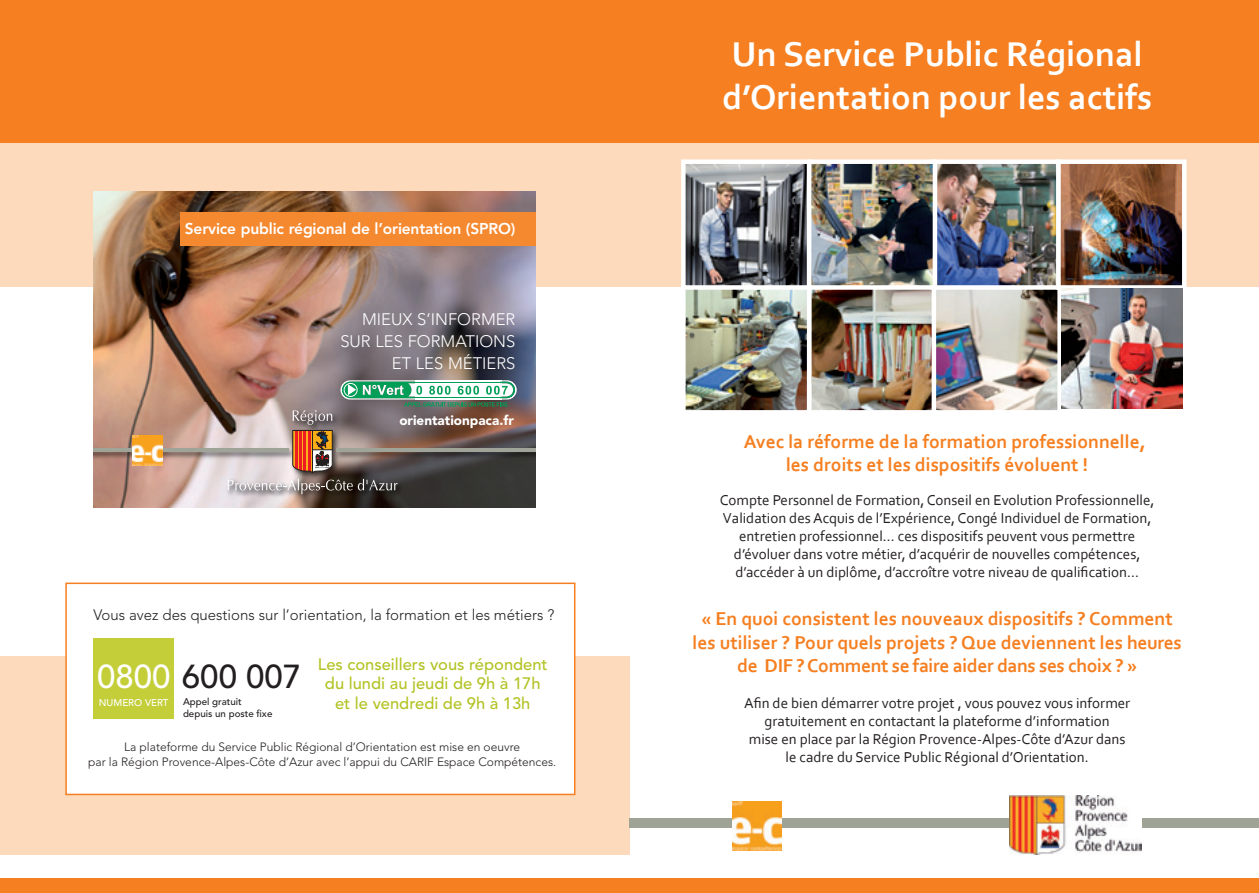
<style>
.page{position:relative;width:1259px;height:893px;background:#fff}
.page>*{position:absolute;margin:0;border:0;box-sizing:border-box;transform-origin:0 0}
.t1{font:700 36px/43.2px "Corbel";color:#fff}
.t2{font:500 33px "Avenir LT Std";color:#231f20}
.t3{font:700 19.5px/23.4px "Corbel";color:#f57f21}
.t4{font:300 16.65px/22.2px "Avenir LT Std";color:#fff;text-align:right}
.t5{font:500 16.5px/19.8px "Avenir LT Std";color:#b3c324;text-align:center}
.t6{font:800 15.6px "Avenir LT Std";letter-spacing:-.01em;color:#fff}
.t7{font:15px/18px "Corbel";color:#231f20;text-align:center}
.t8{font:300 15px "Avenir LT Std";color:#231f20}
.t9{font:900 13.5px "Avenir LT Std";color:#fff}
.t10{font:300 12px/14.4px "Avenir LT Std";color:#231f20;text-align:center}
.t11{font:500 9.75px/11.7px "Avenir LT Std";color:#231f20}
.t12{font:500 9.75px "Avenir LT Std";color:#fff}
.s1{color:#fff}
</style>
<div class="page">
<div style="left:0;top:656px;width:629px;height:198px;background:#fddabc"></div>
<div style="left:0;top:0;width:1259px;height:149px;background:#f57f21"></div>
<div style="left:0;top:144px;width:1259px;height:227px;background:#fddabc"></div>
<div style="left:0;top:287px;width:1259px;height:147px;background:#fff"></div>
<img style="left:686px;top:290px;width:371px;height:120px">
<div style="left:807px;top:284px;width:130px;height:131px;border:4px solid #fff"></div>
<div style="left:931px;top:284px;width:131px;height:131px;border:4px solid #fff"></div>
<div style="left:681px;top:284px;width:130px;height:131px;border:4px solid #fff"></div>
<img style="left:937px;top:164px;width:244px;height:121px">
<div style="left:930px;top:159px;width:130px;height:131px;border:4px solid #fff"></div>
<img style="left:94px;top:192px;width:442px;height:210px">
<div style="left:180px;top:213px;width:356px;height:33px;background:#f58930"></div>
<img style="left:94px;top:402px;width:442px;height:105px">
<hr style="left:94px;top:449px;width:195px;height:3px;background:#a0a397">
<hr style="left:336px;top:449px;width:200px;height:3px;background:#a0a397">
<img style="left:228px;top:380px;width:289px;height:114px">
<img style="left:132px;top:435px;width:30px;height:30px">
<img style="left:686px;top:164px;width:246px;height:121px">
<div style="left:681px;top:159px;width:130px;height:131px;border:4px solid #fff"></div>
<div style="left:1056px;top:159px;width:130px;height:131px;border:4px solid #fff"></div>
<div style="left:807px;top:159px;width:130px;height:131px;border:4px solid #fff"></div>
<img style="left:1061px;top:289px;width:121px;height:119px">
<div style="left:0;top:878px;width:1259px;height:15px;background:#f57f21"></div>
<div style="left:629px;top:819px;width:630px;height:9px;background:#9fa396"></div>
<img style="left:732px;top:801px;width:49px;height:49px">
<div style="left:65px;top:583px;width:510px;height:212px;background:#fff;border:2px solid #f57f21"></div>
<img style="left:1009px;top:795px;width:132px;height:59px">
<div style="left:94px;top:638px;width:80px;height:81px;background:#c3ce38"></div>
<p class="t6" style="left:185px;top:219px;width:332px">Service public régional de l’orientation (SPRO)</p>
<p class="t4" style="left:340px;top:308px;width:176px">MIEUX S’INFORMER<br>SUR LES FORMATIONS<br>ET LES MÉTIERS</p>
<p class="t9" style="left:399px;top:412px;width:116px">orientationpaca.fr</p>
<p class="t8" style="left:94px;top:606px;width:462px">Vous avez des questions sur l’orientation, la formation et les métiers ?</p>
<p class="t5" style="left:318px;top:654px;width:231px">Les conseillers vous répondent du lundi au jeudi de 9h à 17h et le vendredi de 9h à 13h</p>
<p class="t10" style="left:88px;top:740px;width:470px">La plateforme du Service Public Régional d’Orientation est mise en oeuvre<br>par la Région Provence-Alpes-Côte d’Azur avec l’appui du CARIF Espace Compétences.</p>
<h2 class="t2" style="left:97px;top:657px;width:206px"><span class="s1">0800</span> 600 007</h2>
<p class="t12" style="left:99px;top:697px;width:71px">NUMERO VERT</p>
<p class="t11" style="left:183px;top:696px;width:91px">Appel gratuit depuis un poste fixe</p>
<h1 class="t1" style="left:722px;top:32px;width:432px">Un Service Public Régional d’Orientation pour les actifs</h1>
<h3 class="t3" style="left:786px;top:429px;width:361px;text-indent:-42px">Avec la réforme de la formation professionnelle, les droits et les dispositifs évoluent !</h3>
<p class="t7" style="left:720px;top:490px;width:436px">Compte Personnel de Formation, Conseil en Evolution Professionnelle, Validation des Acquis de l’Expérience, Congé Individuel de Formation, entretien professionnel... ces dispositifs peuvent vous permettre d’évoluer dans votre métier, d’acquérir de nouvelles compétences, d’accéder à un diplôme, d’accroître votre niveau de qualification...</p>
<h3 class="t3" style="left:692px;top:607px;width:490px;text-align:center">« En quoi consistent les nouveaux dispositifs ? Comment les utiliser ? Pour quels projets ? Que deviennent les heures de DIF ? Comment se faire aider dans ses choix ? »</h3>
<p class="t7" style="left:744px;top:694px;width:387px">Afin de bien démarrer votre projet , vous pouvez vous informer gratuitement en contactant la plateforme d’information<br>mise en place par la Région Provence-Alpes-Côte d’Azur dans le cadre du Service Public Régional d’Orientation.</p>
</div>
